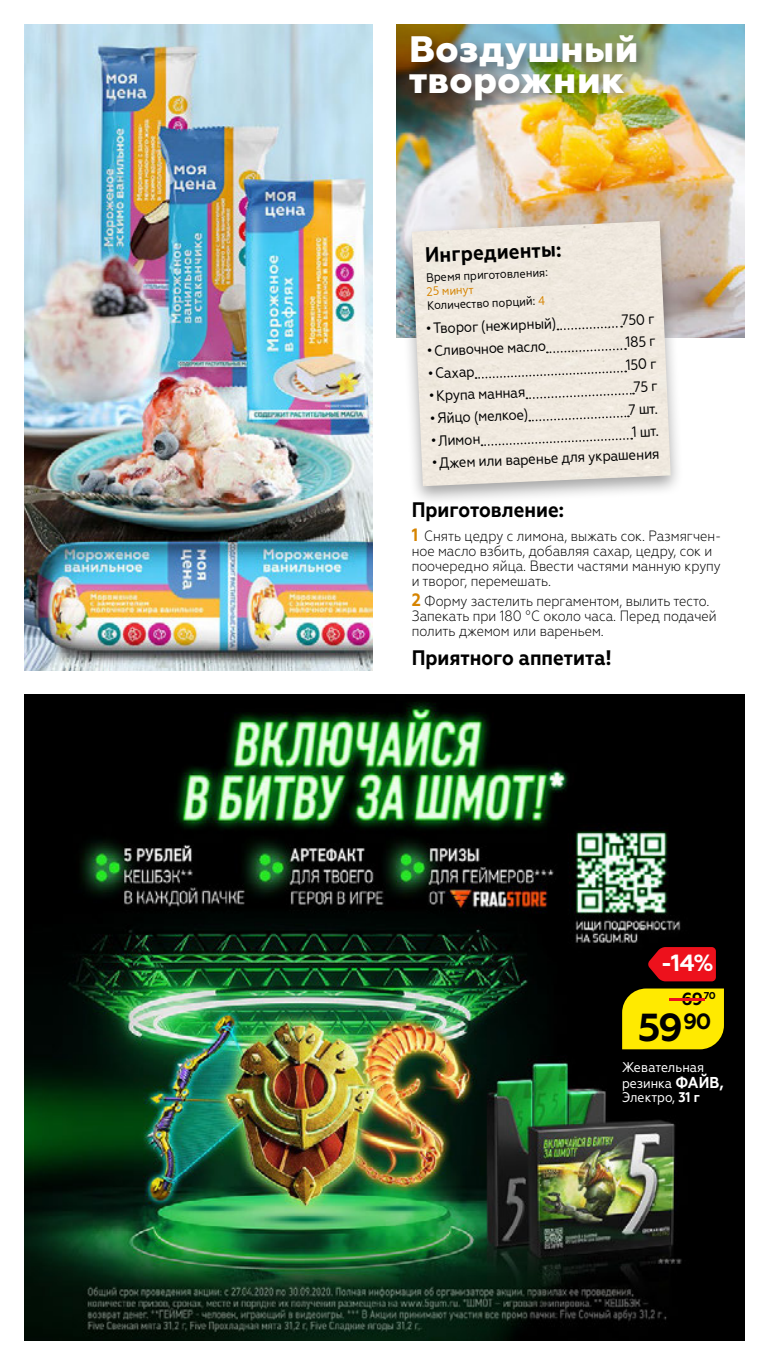
<style>
.page{position:relative;width:769px;height:1365px;background:#fff}
.page>*{position:absolute;margin:0;border:0;box-sizing:border-box;transform-origin:0 0}
.t1{font:700 39.02px "Geometria";color:#000}
.t2{font:800 36.75px/31.5px "Geometria";letter-spacing:.01em;color:#fff}
.t3{font:700 23.45px "Geometria";color:#fff}
.t4{font:700 21px "Geometria Narrow";color:#000}
.t5{font:700 17.5px "Geometria";color:#000}
.t6{font:300 14.88px/14.9px "Geometria Narrow";color:#000}
.t7{font:14.88px "Geometria Narrow";color:#000}
.t8{font:14px/15.8px "Geometria Narrow";color:#fff}
.t9{font:12.25px/14px "Geometria Narrow";color:#000}
.t10{font:700 9.97px "Geometria";color:#000}
.s1{color:#d68400}
.s2{font-weight:700;font-size:17.85px;color:#d68400}
.s3{font-size:17.5px;color:#ed111c}
.s4{font-weight:700;font-size:15.75px}
.s5{font-weight:700}
</style>
<div class="page">
<img style="left:25px;top:25px;width:347px;height:645px">
<img style="left:25px;top:694px;width:719px;height:645px">
<svg style="left:648px;top:946px;width:68px;height:35px;background:#d00e18"></svg>
<div style="left:622px;top:988px;width:102px;height:61px;background:#ffea00"></div>
<img style="left:397px;top:118px;width:347px;height:219px">
<img style="left:397px;top:25px;width:347px;height:93px">
<div style="left:398px;top:215px;width:286px;height:291px;background:#000;opacity:.36"></div>
<img style="left:412px;top:221px;width:259px;height:265px">
<svg style="left:557px;top:325px;width:65px;height:6px"></svg>
<svg style="left:547px;top:347px;width:79px;height:7px"></svg>
<svg style="left:529px;top:414px;width:100px;height:8px"></svg>
<svg style="left:481px;top:437px;width:151px;height:10px;background:#e1dbd1"></svg>
<div style="left:405px;top:31px;width:245px;height:84px;background:#000;opacity:.39"></div>
<svg style="left:476px;top:370px;width:181px;height:30px;background:#e8e2d8"></svg>
<p class="t2" style="left:409px;top:34px;width:231px">Воздушный творожник</p>
<p class="t4" style="left:425px;top:242px;width:138px;rotate:-2deg">Ингредиенты:</p>
<p class="t9" style="left:426px;top:270px;width:127px;rotate:-2deg">Время приготовления:<br><span class="s1">25 минут<br></span>Количество порций:<span class="s1">4</span></p>
<p class="t7" style="left:425px;top:320px;width:132px;rotate:-3deg">• Творог (нежирный)</p>
<p class="t7" style="left:621px;top:311px;width:34px;rotate:-3deg">750 г</p>
<p class="t7" style="left:426px;top:343px;width:121px;rotate:-3deg">• Сливочное масло</p>
<p class="t7" style="left:625px;top:334px;width:31px;rotate:-3deg">185 г</p>
<p class="t7" style="left:427px;top:365px;width:48px;rotate:-3deg">• Сахар</p>
<p class="t7" style="left:625px;top:356px;width:32px;rotate:-3deg">150 г</p>
<p class="t7" style="left:428px;top:387px;width:98px;rotate:-3deg">• Крупа манная</p>
<p class="t7" style="left:429px;top:410px;width:100px;rotate:-3deg">• Яйцо (мелкое)</p>
<p class="t7" style="left:628px;top:401px;width:35px;rotate:-3deg">7 шт.</p>
<p class="t7" style="left:430px;top:432px;width:51px;rotate:-3deg">• Лимон</p>
<p class="t7" style="left:631px;top:423px;width:33px;rotate:-3deg">1 шт.</p>
<p class="t7" style="left:431px;top:455px;width:229px;rotate:-3deg">• Джем или варенье для украшения</p>
<p class="t4" style="left:412px;top:497px;width:154px">Приготовление:</p>
<p class="t6" style="left:412px;top:528px;width:311px"><span class="s2">1</span> Снять цедру с лимона, выжать сок. Размягчен&shy;ное масло взбить, добавляя сахар, цедру, сок и поочередно яйца. Ввести частями манную крупу и творог, перемешать.</p>
<p class="t6" style="left:412px;top:593px;width:306px"><span class="s2">2</span> Форму застелить пергаментом, вылить тесто.<br>Запекать при 180 °С около часа. Перед подачей полить джемом или вареньем.</p>
<p class="t4" style="left:412px;top:645px;width:202px">Приятного аппетита!</p>
<p class="t3" style="left:661px;top:949px;width:54px">-14%</p>
<p class="t10" style="left:659px;top:989px;width:59px"><span class="s3">-</span>70</p>
<p class="t5" style="left:681px;top:988px;width:23px">69</p>
<p class="t1" style="left:638px;top:1004px;width:75px">59<sup>90</sup></p>
<p class="t8" style="left:622px;top:1058px;width:103px">Жевательная резинка <span class="s4">ФАЙВ,</span></p>
<p class="t8" style="left:622px;top:1088px;width:79px">Электро, <span class="s5">31 г</span></p>
</div>
